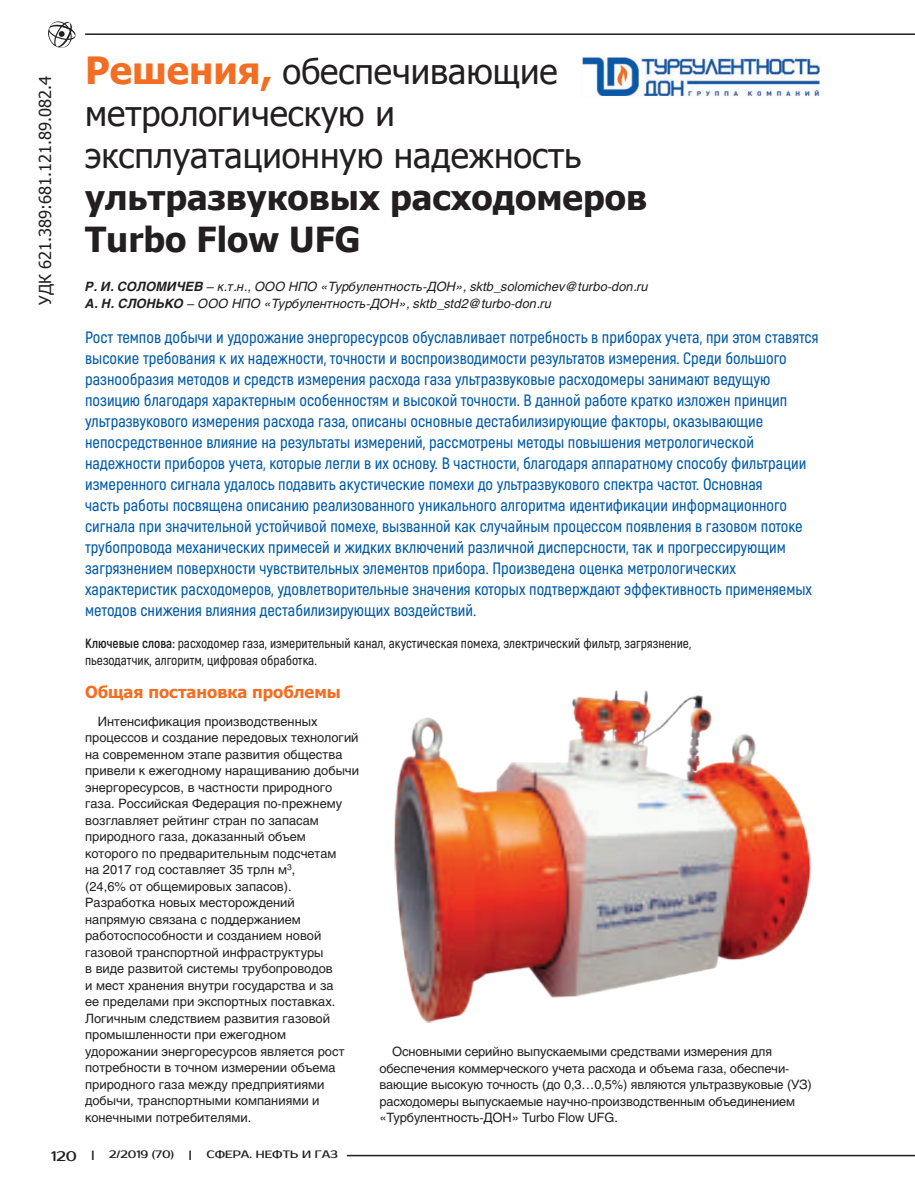
<style>
.page{position:relative;width:915px;height:1191px;background:#fff}
.page>*{position:absolute;margin:0;border:0;box-sizing:border-box;transform-origin:0 0}
.t1{font:34.5px/42px "Tahoma";color:#231f20}
.t2{font:700 34.5px/42px "Tahoma";color:#231f20}
.t3{font:600 16.5px/21px "Akrobat";color:#015aa9}
.t4{font:16.5px "Tahoma";color:#231f20}
.t5{font:700 16.5px "Tahoma";color:#f36e22}
.t6{font:600 13.5px/16.5px "Akrobat";color:#231f20}
.t7{font:13.5px "Prosto";color:#231f20}
.t8{font:12.75px/16.5px "Helios";color:#231f20}
.t9{font:italic 12.75px/16.5px "Helios";color:#231f20}
.t10{font:10.5px "Prosto";color:#231f20}
.s1{font-weight:700;font-size:37.5px;color:#f36e22}
.s2{font-weight:700}
</style>
<div class="page">
<hr style="left:347px;top:1154px;width:567px;height:2px;background:#231f20">
<hr style="left:85px;top:33px;width:829px;height:2px;background:#231f20">
<svg style="left:48px;top:21px;width:27px;height:27px"></svg>
<img style="left:394px;top:690px;width:416px;height:333px">
<img style="left:584px;top:58px;width:234px;height:36px">
<div style="left:581px;top:55px;width:240px;height:42px;border:2px solid #fefcfd"></div>
<p class="t4" style="left:34px;top:305px;width:230px;rotate:-90deg">УДК 621.389:681.121.89.082.4</p>
<h1 class="t1" style="left:85px;top:52px;width:497px"><span class="s1">Решения,</span> обеспечивающие метрологическую и эксплуатационную надежность</h1>
<h1 class="t2" style="left:85px;top:178px;width:563px">ультразвуковых расходомеров<br>Turbo Flow UFG</h1>
<p class="t9" style="left:85px;top:278px;width:564px"><span class="s2">Р. И. Соломичев</span> – к.т.н., ООО НПО «Турбулентность-ДОН», sktb_solomichev@turbo-don.ru<br><span class="s2">А. Н. Слонько</span> – ООО НПО «Турбулентность-ДОН», sktb_std2@turbo-don.ru</p>
<p class="t3" style="left:85px;top:326px;width:734px">Рост темпов добычи и удорожание энергоресурсов обуславливает потребность в приборах учета, при этом ставятся высокие требования к их надежности, точности и воспроизводимости результатов измерения. Среди большого разнообразия методов и средств измерения расхода газа ультразвуковые расходомеры занимают ведущую позицию благодаря характерным особенностям и высокой точности. В данной работе кратко изложен принцип ультразвукового измерения расхода газа, описаны основные дестабилизирующие факторы, оказывающие непосредственное влияние на результаты измерений, рассмотрены методы повышения метрологической надежности приборов учета, которые легли в их основу. В частности, благодаря аппаратному способу фильтрации измеренного сигнала удалось подавить акустические помехи до ультразвукового спектра частот. Основная<br>часть работы посвящена описанию реализованного уникального алгоритма идентификации информационного сигнала при значительной устойчивой помехе, вызванной как случайным процессом появления в газовом потоке трубопровода механических примесей и жидких включений различной дисперсности, так и прогрессирующим загрязнением поверхности чувствительных элементов прибора. Произведена оценка метрологических характеристик расходомеров, удовлетворительные значения которых подтверждают эффективность применяемых методов снижения влияния дестабилизирующих воздействий.</p>
<p class="t6" style="left:85px;top:635px;width:607px"><span class="s2">Ключевые слова:</span> расходомер газа, измерительный канал, акустическая помеха, электрический фильтр, загрязнение, пьезодатчик, алгоритм, цифровая обработка.</p>
<p class="t5" style="left:85px;top:680px;width:257px">Общая постановка проблемы</p>
<p class="t8" style="left:85px;top:712px;width:275px;text-indent:13px">Интенсификация производственных процессов и создание передовых технологий на современном этапе развития общества привели к ежегодному наращиванию добычи энергоресурсов, в частности природного газа. Российская Федерация по-прежнему возглавляет рейтинг стран по запасам природного газа, доказанный объем которого по предварительным подсчетам<br>на 2017 год составляет 35 трлн м<sup>3</sup>,<br>(24,6% от общемировых запасов).<br>Разработка новых месторождений<br>напрямую связана с поддержанием работоспособности и созданием новой газовой транспортной инфраструктуры<br>в виде развитой системы трубопроводов<br>и мест хранения внутри государства и за<br>ее пределами при экспортных поставках.<br>Логичным следствием развития газовой промышленности при ежегодном удорожании энергоресурсов является рост потребности в точном измерении объема природного газа между предприятиями добычи, транспортными компаниями и конечными потребителями.</p>
<p class="t8" style="left:379px;top:1043px;width:434px;text-indent:13px">Основными серийно выпускаемыми средствами измерения для обеспечения коммерческого учета расхода и объема газа, обеспечи&shy;вающие высокую точность (до 0,3…0,5%) являются ультразвуковые (УЗ) расходомеры выпускаемые научно-производственным объединением «Турбулентность-ДОН» Turbo Flow UFG.</p>
<p class="t7" style="left:51px;top:1148px;width:27px">120</p>
<p class="t10" style="left:92px;top:1147px;width:4px">|</p>
<p class="t10" style="left:109px;top:1148px;width:66px">2/2019 (70)</p>
<p class="t10" style="left:189px;top:1147px;width:4px">|</p>
<p class="t10" style="left:206px;top:1148px;width:133px">СФЕРА. НЕФТЬ И ГАЗ</p>
</div>
